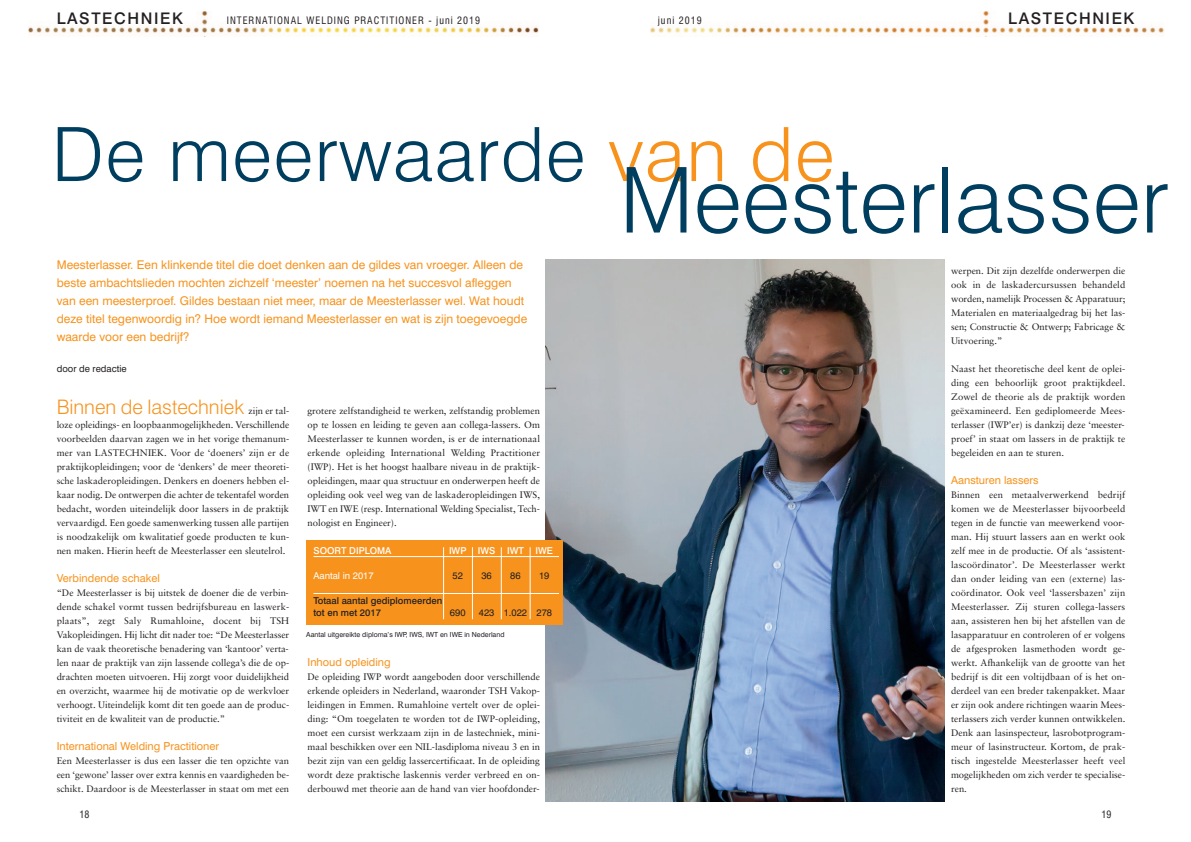
<style>
.page{position:relative;width:1191px;height:842px;background:#fff}
.page>*{position:absolute;margin:0;border:0;box-sizing:border-box;transform-origin:0 0}
.t1{font:300 91px "Swiss 721 BT";color:#003e60}
.t2{font:300 75px "Swiss 721 BT";letter-spacing:.02em;color:#003e60}
.t3{font:300 20px "Swiss 721 BT";color:#f7931d}
.t4{font:500 16px "Swiss 721 BT";letter-spacing:.1em;color:#231f20}
.t5{font:12px/18px "Swiss 721 BT";color:#f7931d}
.t6{font:11px "Swiss 721 BT";color:#f7931d}
.t7{font:condensed 10px "Swiss 721 BT";letter-spacing:.1em;color:#231f20}
.t8{font:9.5px/14px "Sabon";color:#231f20;text-align:justify}
.t9{font:500 9.5px "Swiss 721 BT";color:#231f20}
.t10{font:9.5px "Swiss 721 BT";color:#231f20}
.t11{font:500 9.5px "Swiss 721 BT";color:#fff}
.t12{font:9.5px "Swiss 721 BT";color:#fff}
.t13{font:7px "Swiss 721 BT";color:#231f20}
.s1{color:#f7931d}
.s2{font-family:"Sabon";font-weight:400;font-size:9.5px;color:#231f20}
</style>
<div class="page">
<img style="left:545px;top:260px;width:399px;height:541px">
<img style="left:651px;top:11px;width:513px;height:25px">
<img style="left:28px;top:11px;width:511px;height:25px">
<div style="left:306px;top:540px;width:256px;height:84px;background:#f7931d"></div>
<hr style="left:443px;top:547px;width:1px;height:72px;background:#fff">
<hr style="left:472px;top:547px;width:1px;height:72px;background:#fff">
<hr style="left:501px;top:547px;width:1px;height:72px;background:#fff">
<hr style="left:529px;top:547px;width:1px;height:72px;background:#fff">
<hr style="left:313px;top:556px;width:246px;height:1px;background:#fff">
<hr style="left:313px;top:593px;width:246px;height:1px;background:#fff">
<p class="t4" style="left:57px;top:11px;width:127px">LASTECHNIEK</p>
<p class="t7" style="left:227px;top:17px;width:255px">INTERNATIONAL WELDING PRACTITIONER - juni 2019</p>
<p class="t7" style="left:658px;top:17px;width:45px">juni 2019</p>
<p class="t4" style="left:1008px;top:11px;width:127px">LASTECHNIEK</p>
<p class="t2" style="left:52px;top:117px;width:784px">De meerwaarde <span class="s1">van de</span></p>
<p class="t1" style="left:619px;top:155px;width:551px">Meesterlasser</p>
<p class="t5" style="left:57px;top:257px;width:468px">Meesterlasser. Een klinkende titel die doet denken aan de gildes van vroeger. Alleen de beste ambachtslieden mochten zichzelf ‘meester’ noemen na het succesvol afleggen</p>
<p class="t5" style="left:57px;top:293px;width:472px">van een meesterproef. Gildes bestaan niet meer, maar de Meesterlasser wel. Wat houdt deze titel tegenwoordig in? Hoe wordt iemand Meesterlasser en wat is zijn toegevoegde waarde voor een bedrijf?</p>
<p class="t10" style="left:57px;top:365px;width:71px">door de redactie</p>
<p class="t3" style="left:57px;top:397px;width:234px">Binnen de lastechniek <span class="s2">zijn er tal-</span></p>
<p class="t8" style="left:57px;top:418px;width:234px">loze opleidings- en loopbaanmogelijkheden. Verschillende voorbeelden daarvan zagen we in het vorige themanum&shy;mer van LASTECHNIEK. Voor de ‘doeners’ zijn er de praktijkopleidingen; voor de ‘denkers’ de meer theoreti&shy;sche laskaderopleidingen. Denkers en doeners hebben el&shy;kaar nodig. De ontwerpen die achter de tekentafel worden bedacht, worden uiteindelijk door lassers in de praktijk vervaardigd. Een goede samenwerking tussen alle partijen is noodzakelijk om kwalitatief goede producten te kun&shy;nen maken. Hierin heeft de Meesterlasser een sleutelrol.</p>
<p class="t6" style="left:57px;top:574px;width:105px">Verbindende schakel</p>
<p class="t8" style="left:57px;top:586px;width:234px">“De Meesterlasser is bij uitstek de doener die de verbin&shy;dende schakel vormt tussen bedrijfsbureau en laswerk&shy;plaats”, zegt Saly Rumahloine, docent bij TSH Vakopleidingen. Hij licht dit nader toe: “De Meesterlasser kan de vaak theoretische benadering van ‘kantoor’ verta&shy;len naar de praktijk van zijn lassende collega’s die de op&shy;drachten moeten uitvoeren. Hij zorgt voor duidelijkheid en overzicht, waarmee hij de motivatie op de werkvloer verhoogt. Uiteindelijk komt dit ten goede aan de produc&shy;tiviteit en de kwaliteit van de productie.”</p>
<p class="t6" style="left:57px;top:742px;width:164px">International Welding Practitioner</p>
<p class="t8" style="left:57px;top:754px;width:234px">Een Meesterlasser is dus een lasser die ten opzichte van een ‘gewone’ lasser over extra kennis en vaardigheden be&shy;schikt. Daardoor is de Meesterlasser in staat om met een</p>
<p class="t8" style="left:307px;top:404px;width:234px">grotere zelfstandigheid te werken, zelfstandig problemen op te lossen en leiding te geven aan collega-lassers. Om Meesterlasser te kunnen worden, is er de internationaal erkende opleiding International Welding Practitioner (IWP). Het is het hoogst haalbare niveau in de praktijk&shy;opleidingen, maar qua structuur en onderwerpen heeft de opleiding ook veel weg van de laskaderopleidingen IWS, IWT en IWE (resp. International Welding Specialist, Tech&shy;nologist en Engineer).</p>
<p class="t11" style="left:313px;top:546px;width:79px">SOORT DIPLOMA</p>
<p class="t12" style="left:313px;top:572px;width:62px">Aantal in 2017</p>
<p class="t9" style="left:313px;top:596px;width:130px">Totaal aantal gediplomeerden</p>
<p class="t9" style="left:313px;top:608px;width:69px">tot en met 2017</p>
<p class="t11" style="left:478px;top:546px;width:19px">IWS</p>
<p class="t10" style="left:481px;top:572px;width:12px">36</p>
<p class="t10" style="left:479px;top:609px;width:17px">423</p>
<p class="t11" style="left:449px;top:546px;width:19px">IWP</p>
<p class="t10" style="left:452px;top:572px;width:12px">52</p>
<p class="t10" style="left:450px;top:609px;width:17px">690</p>
<p class="t11" style="left:507px;top:546px;width:18px">IWT</p>
<p class="t10" style="left:510px;top:572px;width:12px">86</p>
<p class="t10" style="left:504px;top:609px;width:25px">1.022</p>
<p class="t11" style="left:535px;top:546px;width:19px">IWE</p>
<p class="t10" style="left:539px;top:572px;width:12px">19</p>
<p class="t10" style="left:536px;top:609px;width:17px">278</p>
<p class="t13" style="left:306px;top:632px;width:200px">Aantal uitgereikte diploma’s IWP, IWS, IWT en IWE in Nederland</p>
<p class="t6" style="left:307px;top:658px;width:85px">Inhoud opleiding</p>
<p class="t8" style="left:307px;top:670px;width:234px">De opleiding IWP wordt aangeboden door verschillende erkende opleiders in Nederland, waaronder TSH Vakop&shy;leidingen in Emmen. Rumahloine vertelt over de oplei&shy;ding: “Om toegelaten te worden tot de IWP-opleiding, moet een cursist werkzaam zijn in de lastechniek, mini&shy;maal beschikken over een NIL-lasdiploma niveau 3 en in bezit zijn van een geldig lassercertificaat. In de opleiding wordt deze praktische laskennis verder verbreed en on&shy;derbouwd met theorie aan de hand van vier hoofdonder-</p>
<p class="t7" style="left:79px;top:811px;width:11px">18</p>
<p class="t8" style="left:951px;top:264px;width:176px">werpen. Dit zijn dezelfde onderwerpen die ook in de laskadercursussen behandeld worden, namelijk Processen &amp; Apparatuur; Materialen en materiaalgedrag bij het las&shy;sen; Constructie &amp; Ontwerp; Fabricage &amp; Uitvoering.”</p>
<p class="t8" style="left:951px;top:362px;width:176px">Naast het theoretische deel kent de oplei&shy;ding een behoorlijk groot praktijkdeel.<br>Zowel de theorie als de praktijk worden geëxamineerd. Een gediplomeerde Mees&shy;terlasser (IWP’er) is dankzij deze ‘meester&shy;proef’ in staat om lassers in de praktijk te begeleiden en aan te sturen.</p>
<p class="t6" style="left:951px;top:476px;width:89px">Aansturen lassers</p>
<p class="t8" style="left:951px;top:488px;width:176px">Binnen een metaalverwerkend bedrijf komen we de Meesterlasser bijvoorbeeld tegen in de functie van meewerkend voor&shy;man. Hij stuurt lassers aan en werkt ook zelf mee in de productie. Of als ‘assistent&shy;lascoördinator’. De Meesterlasser werkt dan onder leiding van een (externe) las&shy;coördinator. Ook veel ‘lassersbazen’ zijn Meesterlasser. Zij sturen collega-lassers aan, assisteren hen bij het afstellen van de lasapparatuur en controleren of er volgens de afgesproken lasmethoden wordt ge&shy;werkt. Afhankelijk van de grootte van het bedrijf is dit een voltijdbaan of is het on&shy;derdeel van een breder takenpakket. Maar er zijn ook andere richtingen waarin Mees&shy;terlassers zich verder kunnen ontwikkelen.<br>Denk aan lasinspecteur, lasrobotprogram&shy;meur of lasinstructeur. Kortom, de prak&shy;tisch ingestelde Meesterlasser heeft veel mogelijkheden om zich verder te specialise&shy;ren.</p>
<p class="t7" style="left:1101px;top:811px;width:11px">19</p>
</div>
